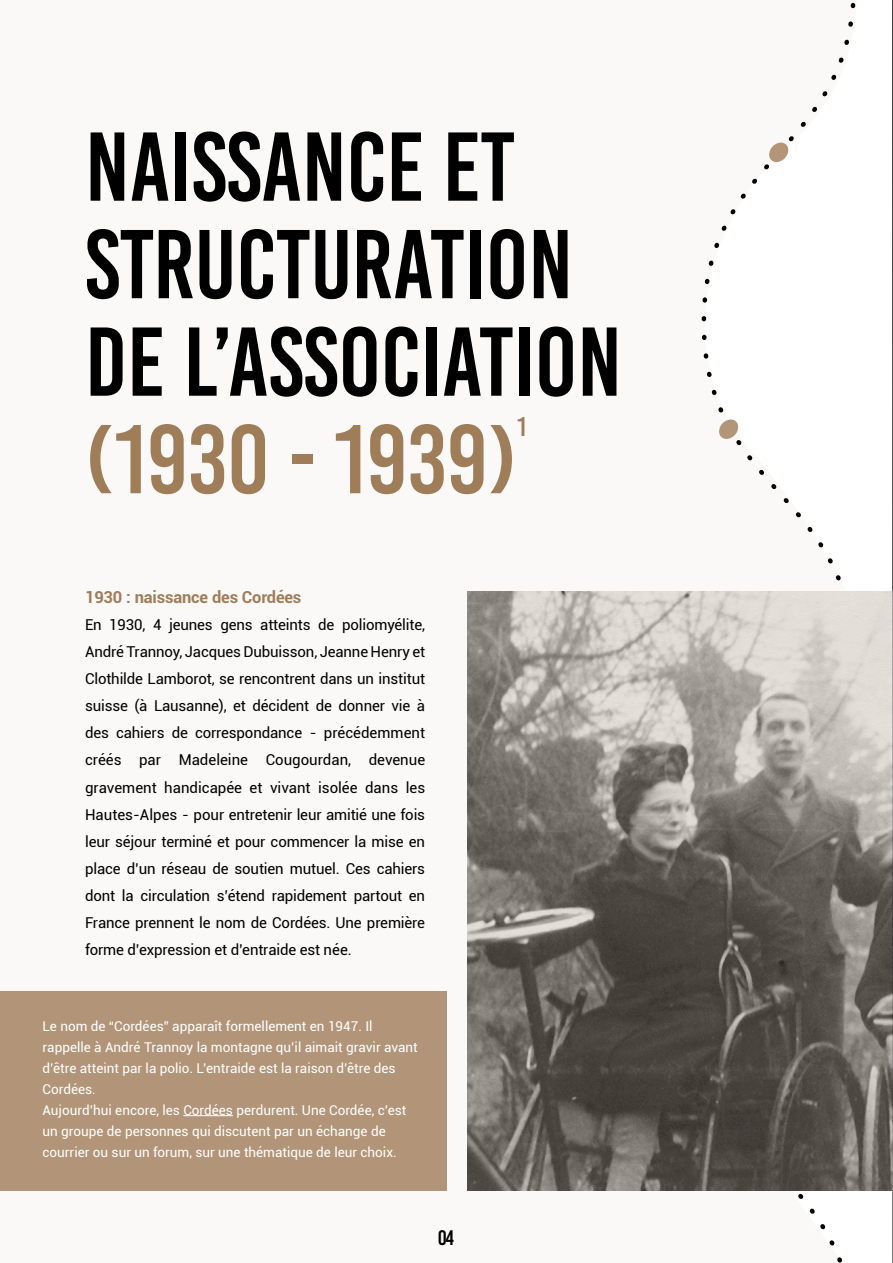
<style>
.page{position:relative;width:893px;height:1263px;background:#fff}
.page>*{position:absolute;margin:0;border:0;box-sizing:border-box;transform-origin:0 0}
.t1{font:97.5px/97.5px "Bebas Kai";color:#000}
.t2{font:97.5px "Bebas Kai";color:#a07d59}
.t3{font:27.15px "Bebas Kai";color:#a07d59}
.t4{font:21px "Bebas Kai";color:#000}
.t5{font:700 16.5px "Roboto";letter-spacing:-.01em;color:#a07d59}
.t6{font:15px/27px "Roboto";letter-spacing:-.01em;color:#000;text-align:justify}
.t7{font:13.5px/21px "Roboto";color:#fff}
</style>
<div class="page">
<svg style="left:818px;top:542px;width:6px;height:6px"></svg>
<svg style="left:808px;top:527px;width:5px;height:5px"></svg>
<svg style="left:771px;top:484px;width:6px;height:5px"></svg>
<svg style="left:828px;top:558px;width:5px;height:6px"></svg>
<svg style="left:796px;top:512px;width:5px;height:6px"></svg>
<svg style="left:759px;top:470px;width:5px;height:5px"></svg>
<svg style="left:836px;top:575px;width:5px;height:6px"></svg>
<svg style="left:784px;top:498px;width:5px;height:5px"></svg>
<svg style="left:702px;top:335px;width:5px;height:5px"></svg>
<svg style="left:705px;top:279px;width:5px;height:5px"></svg>
<svg style="left:747px;top:455px;width:6px;height:6px"></svg>
<svg style="left:702px;top:297px;width:5px;height:6px"></svg>
<svg style="left:714px;top:242px;width:5px;height:6px"></svg>
<svg style="left:709px;top:260px;width:5px;height:6px"></svg>
<svg style="left:702px;top:316px;width:4px;height:5px"></svg>
<svg style="left:718px;top:407px;width:5px;height:6px"></svg>
<svg style="left:704px;top:353px;width:4px;height:6px"></svg>
<svg style="left:712px;top:390px;width:5px;height:5px"></svg>
<svg style="left:707px;top:372px;width:5px;height:5px"></svg>
<svg style="left:722px;top:225px;width:5px;height:6px"></svg>
<svg style="left:730px;top:209px;width:6px;height:6px"></svg>
<svg style="left:831px;top:74px;width:5px;height:6px"></svg>
<svg style="left:839px;top:57px;width:5px;height:6px"></svg>
<svg style="left:822px;top:91px;width:6px;height:6px"></svg>
<svg style="left:812px;top:107px;width:5px;height:5px"></svg>
<svg style="left:848px;top:21px;width:5px;height:6px"></svg>
<svg style="left:844px;top:39px;width:5px;height:6px"></svg>
<svg style="left:801px;top:122px;width:5px;height:5px"></svg>
<svg style="left:851px;top:3px;width:4px;height:5px"></svg>
<svg style="left:741px;top:193px;width:5px;height:6px"></svg>
<svg style="left:752px;top:178px;width:5px;height:6px"></svg>
<svg style="left:820px;top:1224px;width:5px;height:5px"></svg>
<svg style="left:830px;top:1240px;width:5px;height:6px"></svg>
<svg style="left:798px;top:1194px;width:5px;height:5px"></svg>
<svg style="left:837px;top:1257px;width:5px;height:6px"></svg>
<svg style="left:810px;top:1208px;width:5px;height:6px"></svg>
<svg style="left:719px;top:419px;width:23px;height:26px"></svg>
<svg style="left:764px;top:136px;width:30px;height:34px"></svg>
<div style="left:0;top:991px;width:446px;height:200px;background:#b29578"></div>
<hr style="left:183px;top:1115px;width:50px;height:1px;background:#fff">
<svg style="left:468px;top:591px;width:424px;height:600px;background:#807b76"></svg>
<hr style="left:892px;top:0;width:1px;height:1263px;background:#000">
<h1 class="t1" style="left:85px;top:119px;width:538px">NAISSANCE ET<br>STRUCTURATION<br>DE L’ASSOCIATION</h1>
<h1 class="t2" style="left:85px;top:407px;width:434px">(1930 - 1939)</h1>
<h2 class="t3" style="left:517px;top:412px;width:11px">1</h2>
<p class="t5" style="left:85px;top:586px;width:218px">1930 : naissance des Cordées</p>
<p class="t6" style="left:85px;top:611px;width:342px">En 1930, 4 jeunes gens atteints de poliomyélite, André Trannoy, Jacques Dubuisson, Jeanne Henry et Clothilde Lamborot, se rencontrent dans un institut suisse (à Lausanne), et décident de donner vie à des cahiers de correspondance - précédemment créés par Madeleine Cougourdan, devenue gravement handicapée et vivant isolée dans les Hautes-Alpes - pour entretenir leur amitié une fois leur séjour terminé et pour commencer la mise en place d’un réseau de soutien mutuel. Ces cahiers dont la circulation s’étend rapidement partout en France prennent le nom de Cordées. Une première forme d’expression et d’entraide est née.</p>
<p class="t7" style="left:43px;top:1015px;width:377px">Le nom de “Cordées” apparaît formellement en 1947. Il rappelle à André Trannoy la montagne qu’il aimait gravir avant d’être atteint par la polio. L’entraide est la raison d’être des Cordées.<br>Aujourd’hui encore, les Cordées perdurent. Une Cordée, c’est un groupe de personnes qui discutent par un échange de courrier ou sur un forum, sur une thématique de leur choix.</p>
<h3 class="t4" style="left:438px;top:1227px;width:18px">04</h3>
</div>
